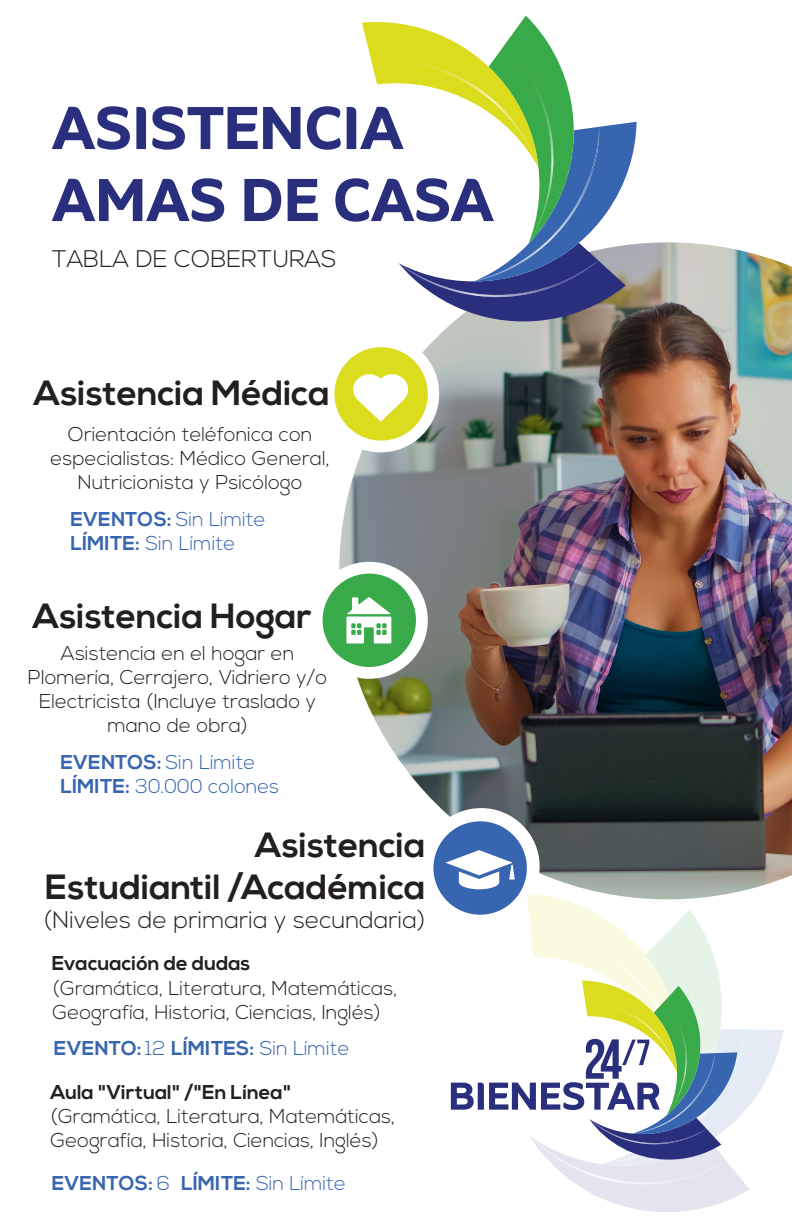
<style>
.page{position:relative;width:792px;height:1224px;background:#fff}
.page>*{position:absolute;margin:0;border:0;box-sizing:border-box;transform-origin:0 0}
.t1{font:700 60px/72px "Amino Alt";color:#2a2f7d}
.t2{font:700 35px/42px "Nexa";color:#231f20;text-align:right}
.t3{font:300 24px "Nexa";color:#231f20}
.t4{font:300 20px/24px "Nexa";color:#231f20;text-align:center}
.t5{font:300 20px/24px "Nexa";color:#3765b0}
.t6{font:700 20px/43.9px "Nexa";color:#231f20}
.t7{font:700 20px "Nexa";color:#3765b0}
.s1{font-weight:700}
.s2{color:#3765b0}
.s3{font-weight:300;color:#3765b0}
.s4{font-weight:300}
</style>
<div class="page">
<img style="left:339px;top:242px;width:453px;height:636px">
<div style="left:423px;top:808px;width:117px;height:117px;background:#fff;border-radius:50%"></div>
<div style="left:322px;top:335px;width:117px;height:117px;background:#fff;border-radius:50%"></div>
<div style="left:311px;top:562px;width:117px;height:117px;background:#fff;border-radius:50%"></div>
<svg style="left:362px;top:16px;width:275px;height:309px"></svg>
<div style="left:334px;top:347px;width:94px;height:94px;background:#dcdc1e;border-radius:50%"></div>
<div style="left:323px;top:574px;width:93px;height:93px;background:#39aa49;border-radius:50%"></div>
<svg style="left:346px;top:597px;width:45px;height:47px"></svg>
<div style="left:433px;top:821px;width:94px;height:94px;background:#3765b0;border-radius:50%"></div>
<svg style="left:353px;top:374px;width:56px;height:48px"></svg>
<svg style="left:445px;top:850px;width:339px;height:362px"></svg>
<h1 class="t1" style="left:52px;top:90px;width:443px">ASISTENCIA<br>AMAS DE CASA</h1>
<p class="t3" style="left:52px;top:245px;width:286px">TABLA DE COBERTURAS</p>
<h2 class="t2" style="left:34px;top:373px;width:297px">Asistencia Médica</h2>
<p class="t4" style="left:51px;top:423px;width:281px">Orientación teléfonica con especialistas: Médico General,<br>Nutricionista y Psicólogo</p>
<p class="t5" style="left:70px;top:508px;width:197px"><span class="s1">EVENTOS:</span> Sin Límite<br><span class="s1">LÍMITE:</span> Sin Límite</p>
<h2 class="t2" style="left:33px;top:597px;width:280px">Asistencia Hogar</h2>
<p class="t4" style="left:28px;top:642px;width:301px">Asistencia en el hogar en<br>Plomería, Cerrajero, Vidriero y/o<br>Electricista (Incluye traslado y mano de obra)</p>
<p class="t5" style="left:60px;top:751px;width:220px"><span class="s1">EVENTOS:</span> Sin Límite<br><span class="s1">LÍMITE:</span> 30.000 colones</p>
<h2 class="t2" style="left:45px;top:825px;width:382px">Asistencia<br>Estudiantil /Académica</h2>
<p class="t3" style="left:43px;top:906px;width:384px">(Niveles de primaria y secundaria)</p>
<p class="t6" style="left:52px;top:942px;width:200px">Evacuación de dudas</p>
<p class="t4" style="left:53px;top:977px;width:346px;text-align:left">(Gramática, Literatura, Matemáticas,<br>Geografía, Historia, Ciencias, Inglés)</p>
<p class="t6" style="left:50px;top:1027px;width:301px"><span class="s2">EVENTO:</span> <span class="s3">12</span> <span class="s2">LÍMITES:</span> <span class="s3">Sin Límite<br></span>Aula "Virtual" /"En Línea"</p>
<p class="t4" style="left:50px;top:1105px;width:346px;text-align:left">(Gramática, Literatura, Matemáticas,<br>Geografía, Historia, Ciencias, Inglés)</p>
<p class="t7" style="left:52px;top:1172px;width:296px">EVENTOS: <span class="s4">6</span> LÍMITE: <span class="s4">Sin Límite</span></p>
</div>
